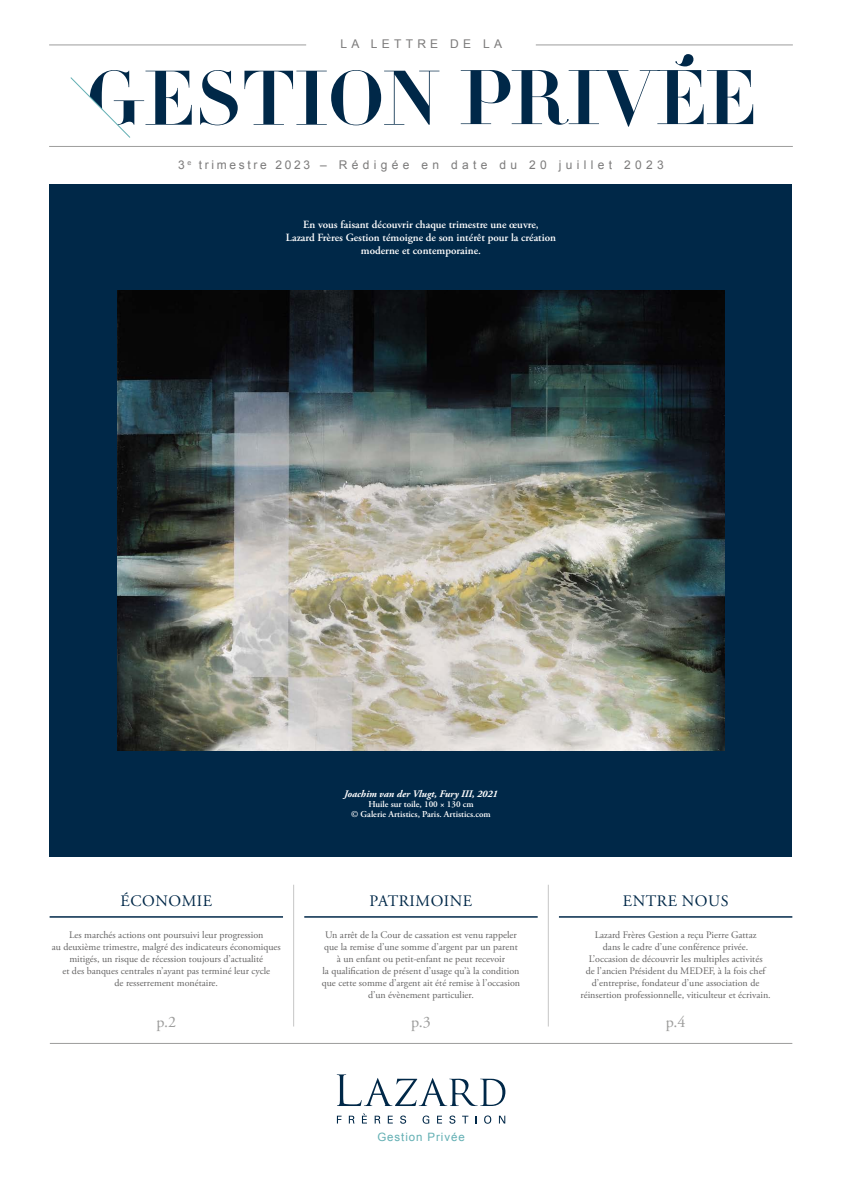
<style>
.page{position:relative;width:842px;height:1191px;background:#fff}
.page>*{position:absolute;margin:0;border:0;box-sizing:border-box;transform-origin:0 0}
.t1{font:67.5px "Perla";letter-spacing:.02em;color:#002848}
.t2{font:16px "Adobe Garamond Pro";letter-spacing:.035em;color:#002848}
.t3{font:16px "Adobe Garamond Pro";color:#9d9d9c}
.t4{font:12px "Arial";letter-spacing:.36em;color:#7c7b7b}
.t5{font:11.5px "Arial";letter-spacing:.08em;color:#62afb3}
.t6{font:600 11px/13px "Adobe Garamond Pro";color:#fff;text-align:center}
.t7{font:10px/12px "Adobe Garamond Pro";color:#646363;text-align:center}
.t8{font:italic 700 10px "Adobe Garamond Pro";color:#fff}
.t9{font:600 9px/10px "Adobe Garamond Pro";color:#fff;text-align:center}
</style>
<div class="page">
<hr style="left:293px;top:884px;width:1px;height:142px;background:#c6c6c6">
<hr style="left:548px;top:884px;width:1px;height:142px;background:#c6c6c6">
<hr style="left:304px;top:916px;width:234px;height:1px;background:#002848">
<hr style="left:50px;top:916px;width:233px;height:1px;background:#002848">
<hr style="left:559px;top:916px;width:233px;height:1px;background:#002848">
<hr style="left:49px;top:45px;width:257px;height:1px;background:#9d9d9c">
<hr style="left:536px;top:45px;width:257px;height:1px;background:#9d9d9c">
<svg style="left:70px;top:77px;width:61px;height:61px"></svg>
<hr style="left:49px;top:146px;width:744px;height:1px;background:#9d9d9c">
<div style="left:50px;top:184px;width:742px;height:672px;background:#002848"></div>
<hr style="left:50px;top:1043px;width:742px;height:1px;background:#9d9d9c">
<img style="left:118px;top:290px;width:606px;height:460px">
<svg style="left:484px;top:1115px;width:7px;height:8px"></svg>
<svg style="left:499px;top:1115px;width:6px;height:8px"></svg>
<svg style="left:362px;top:1113px;width:5px;height:10px"></svg>
<svg style="left:337px;top:1115px;width:5px;height:8px"></svg>
<svg style="left:349px;top:1115px;width:5px;height:8px"></svg>
<svg style="left:375px;top:1115px;width:5px;height:8px"></svg>
<svg style="left:388px;top:1115px;width:5px;height:8px"></svg>
<svg style="left:400px;top:1115px;width:6px;height:8px"></svg>
<svg style="left:423px;top:1115px;width:6px;height:8px"></svg>
<svg style="left:437px;top:1115px;width:5px;height:8px"></svg>
<svg style="left:449px;top:1115px;width:6px;height:8px"></svg>
<svg style="left:462px;top:1115px;width:6px;height:8px"></svg>
<svg style="left:337px;top:1074px;width:169px;height:32px"></svg>
<p class="t4" style="left:340px;top:36px;width:163px">LA LETTRE DE LA</p>
<h1 class="t1" style="left:87px;top:51px;width:670px">GESTION PRIVÉE</h1>
<p class="t4" style="left:178px;top:157px;width:487px">3<sup>e</sup> trimestre 2023 – Rédigée en date du 20 juillet 2023</p>
<p class="t6" style="left:286px;top:218px;width:272px">En vous faisant découvrir chaque trimestre une œuvre,<br>Lazard Frères Gestion témoigne de son intérêt pour la création moderne et contemporaine.</p>
<p class="t8" style="left:344px;top:787px;width:155px">Joachim van der Vlugt, Fury III, 2021</p>
<p class="t9" style="left:351px;top:798px;width:141px">Huile sur toile, 100 × 130 cm<br>© Galerie Artistics, Paris. Artistics.com</p>
<h2 class="t2" style="left:120px;top:891px;width:93px">ÉCONOMIE</h2>
<h2 class="t2" style="left:370px;top:891px;width:104px">PATRIMOINE</h2>
<h2 class="t2" style="left:623px;top:891px;width:107px">ENTRE NOUS</h2>
<p class="t7" style="left:52px;top:929px;width:230px">Les marchés actions ont poursuivi leur progression<br>au deuxième trimestre, malgré des indicateurs économiques mitigés, un risque de récession toujours d’actualité<br>et des banques centrales n’ayant pas terminé leur cycle<br>de resserrement monétaire.</p>
<p class="t7" style="left:580px;top:929px;width:192px">Lazard Frères Gestion a reçu Pierre Gattaz<br>dans le cadre d’une conférence privée.<br>L’occasion de découvrir les multiples activités<br>de l’ancien Président du MEDEF, à la fois chef d’entreprise, fondateur d’une association de réinsertion professionnelle, viticulteur et écrivain.</p>
<p class="t7" style="left:322px;top:929px;width:200px">Un arrêt de la Cour de cassation est venu rappeler que la remise d’une somme d’argent par un parent à un enfant ou petit-enfant ne peut recevoir<br>la qualification de présent d’usage qu’à la condition que cette somme d’argent ait été remise à l’occasion d’un évènement particulier.</p>
<h2 class="t3" style="left:156px;top:1012px;width:21px">p.2</h2>
<h2 class="t3" style="left:411px;top:1012px;width:21px">p.3</h2>
<h2 class="t3" style="left:666px;top:1012px;width:21px">p.4</h2>
<p class="t5" style="left:377px;top:1129px;width:89px">Gestion Privée</p>
</div>
